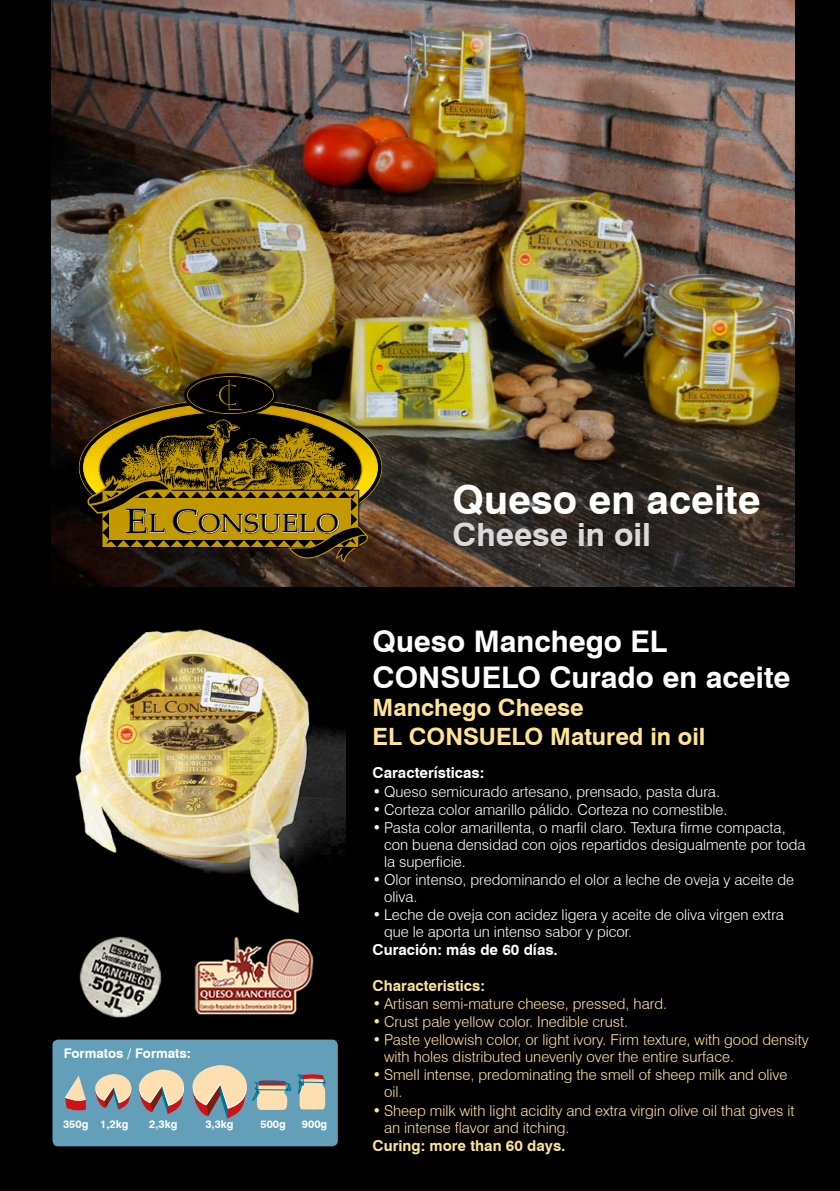
<style>
.page{position:relative;width:840px;height:1191px;background:#fff}
.page>*{position:absolute;margin:0;border:0;box-sizing:border-box;transform-origin:0 0}
.t1{font:700 40px "Swiss 721 BT";color:#fff}
.t2{font:700 32px "Swiss 721 BT";color:#dadada}
.t3{font:700 29.8px/35.8px "Swiss 721 BT";color:#fff}
.t4{font:26px "Palatino";color:#000;scale:1.1 1}
.t5{font:700 23.8px/28.6px "Swiss 721 BT";color:#ffe495}
.t6{font:300 15px/17px "Swiss 721 BT";color:#fff}
.t7{font:300 15px/17px "Swiss 721 BT";color:#ffe495}
.t8{font:700 15px "Swiss 721 BT";color:#ffe495}
.t9{font:700 15px "Swiss 721 BT";color:#fff}
.t10{font:700 13.2px "Swiss 721 BT";color:#fff}
.t11{font:700 11px "Swiss 721 BT";color:#fff}
.s1{font-size:34.6px}
.s2{font-size:33.6px}
</style>
<div class="page">
<div style="left:0;top:0;width:839px;height:1191px;background:#000"></div>
<img style="left:51px;top:0;width:743px;height:587px">
<svg style="left:82px;top:375px;width:296px;height:188px"></svg>
<div style="left:52px;top:1039px;width:285px;height:107px;background:#639fb9;border-radius:6px"></div>
<img style="left:79px;top:936px;width:218px;height:82px">
<img style="left:73px;top:629px;width:272px;height:284px">
<svg style="left:65px;top:1076px;width:21px;height:35px"></svg>
<svg style="left:95px;top:1065px;width:196px;height:53px"></svg>
<svg style="left:297px;top:940px;width:29px;height:169px"></svg>
<h3 class="t4" style="left:126px;top:502px;width:196px"><span class="s1">E</span>L <span class="s2">C</span>ONSUELO</h3>
<p class="t10" style="left:64px;top:1045px;width:128px">Formatos / Formats:</p>
<p class="t11" style="left:63px;top:1117px;width:67px">350g 1,2kg</p>
<p class="t11" style="left:149px;top:1117px;width:30px">2,3kg</p>
<p class="t11" style="left:205px;top:1117px;width:30px">3,3kg</p>
<p class="t11" style="left:260px;top:1117px;width:27px">500g</p>
<p class="t11" style="left:302px;top:1117px;width:27px">900g</p>
<h1 class="t1" style="left:452px;top:475px;width:309px">Queso en aceite</h1>
<h2 class="t2" style="left:452px;top:515px;width:200px">Cheese in oil</h2>
<h3 class="t3" style="left:372px;top:623px;width:419px">Queso Manchego EL<br>CONSUELO Curado en aceite</h3>
<h3 class="t5" style="left:372px;top:693px;width:334px">Manchego Cheese<br>EL CONSUELO Matured in oil</h3>
<p class="t9" style="left:372px;top:764px;width:113px">Características:</p>
<p class="t6" style="left:372px;top:782px;width:349px">• Queso semicurado artesano, prensado, pasta dura.</p>
<p class="t6" style="left:372px;top:800px;width:356px">• Corteza color amarillo pálido. Corteza no comestible.</p>
<p class="t6" style="left:384px;top:818px;width:423px;text-indent:-11px">• Pasta color amarillenta, o marfil claro. Textura firme compacta, con buena densidad con ojos repartidos desigualmente por toda la superficie.</p>
<p class="t6" style="left:384px;top:870px;width:411px;text-indent:-11px">• Olor intenso, predominando el olor a leche de oveja y aceite de oliva.</p>
<p class="t6" style="left:384px;top:906px;width:401px;text-indent:-11px">• Leche de oveja con acidez ligera y aceite de oliva virgen extra que le aporta un intenso sabor y picor.</p>
<p class="t9" style="left:372px;top:940px;width:187px">Curación: más de 60 días.</p>
<p class="t8" style="left:372px;top:976px;width:114px">Characteristics:</p>
<p class="t7" style="left:372px;top:995px;width:296px">• Artisan semi-mature cheese, pressed, hard.</p>
<p class="t7" style="left:372px;top:1013px;width:257px">• Crust pale yellow color. Inedible crust.</p>
<p class="t7" style="left:384px;top:1031px;width:426px;text-indent:-11px">• Paste yellowish color, or light ivory. Firm texture, with good density with holes distributed unevenly over the entire surface.</p>
<p class="t7" style="left:384px;top:1066px;width:405px;text-indent:-11px">• Smell intense, predominating the smell of sheep milk and olive oil.</p>
<p class="t7" style="left:384px;top:1101px;width:412px;text-indent:-11px">• Sheep milk with light acidity and extra virgin olive oil that gives it an intense flavor and itching.</p>
<p class="t8" style="left:372px;top:1136px;width:194px">Curing: more than 60 days.</p>
</div>
